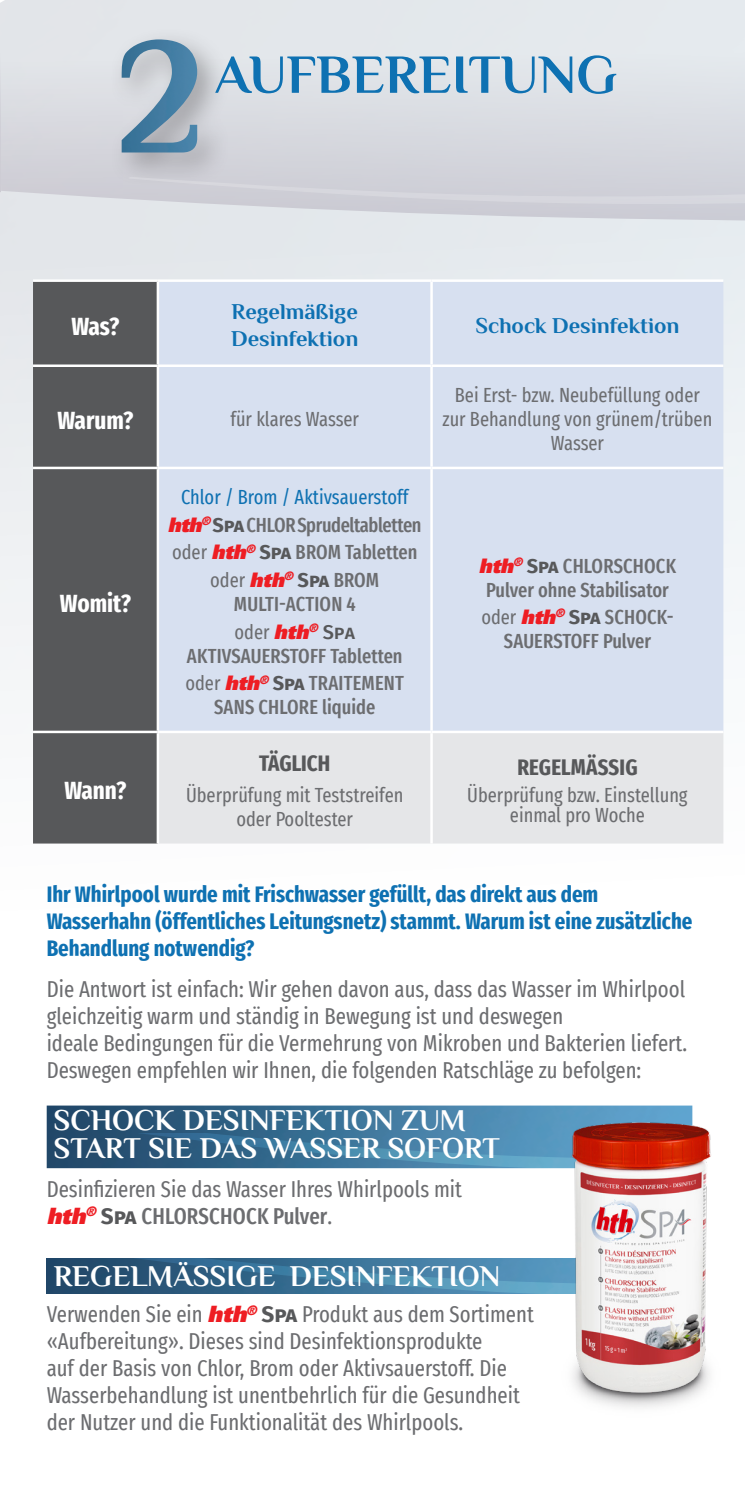
<style>
.page{position:relative;width:745px;height:1489px;background:#fff}
.page>*{position:absolute;margin:0;border:0;box-sizing:border-box;transform-origin:0 0}
.t1{font:700 55px "Philosopher POL";color:#0e71b2}
.t2{font:700 30px/27.5px "Philosopher POL";color:#fff}
.t3{font:700 extra-condensed 25px "Fira Sans";color:#fff}
.t4{font:extra-condensed 22.5px/27px "Fira Sans";color:#6c6d70}
.t5{font:700 extra-condensed 22.5px/27px "Fira Sans";color:#0e71b2}
.t6{font:700 22.5px/27px "Philosopher POL";color:#0e71b2}
.t7{font:700 extra-condensed 22.5px "Fira Sans";color:#57585a}
.t8{font:500 extra-condensed 20px/24px "Fira Sans";color:#6c6d70;text-align:center}
.t9{font:extra-condensed 20px/24px "Fira Sans";color:#6c6d70;text-align:center}
.t10{font:500 extra-condensed 20px "Fira Sans";letter-spacing:-.02em;color:#6c6d70}
.t11{font:extra-condensed 20px "Fira Sans";color:#0e71b2}
.s1{font-family:"Univers LT Std X Black Obl";font-weight:400;font-stretch:normal;color:#ee1d23}
.s2{font-weight:700;font-stretch:normal;color:#57585a}
.s3{font-weight:400}
.s4{font-stretch:normal;color:#57585a}
.s5{font-family:"Univers LT Std X Black Obl";font-stretch:normal;color:#ee1d23}
.s6{font-weight:500}
</style>
<div class="page">
<img style="left:0;top:0;width:744px;height:1294px">
<div style="left:0;top:1220px;width:119px;height:268px;background:#fff"></div>
<img style="left:47px;top:1105px;width:645px;height:27px">
<svg style="left:47px;top:1132px;width:514px;height:36px;background:#3c7296"></svg>
<svg style="left:47px;top:1258px;width:514px;height:35px;background:#3b7195"></svg>
<div style="left:109px;top:26px;width:121px;height:160px;background:#231f20;opacity:.35"></div>
<div style="left:33px;top:282px;width:123px;height:561px;background:#57585a"></div>
<div style="left:159px;top:282px;width:564px;height:448px;background:#d7e0f0"></div>
<div style="left:159px;top:733px;width:564px;height:110px;background:#e5e6e8"></div>
<hr style="left:156px;top:733px;width:3px;height:110px;background:#fff">
<hr style="left:33px;top:279px;width:125px;height:3px;background:#fff">
<hr style="left:158px;top:279px;width:273px;height:3px;background:#fff">
<hr style="left:156px;top:282px;width:3px;height:82px;background:#fff">
<hr style="left:431px;top:279px;width:292px;height:3px;background:#fff">
<hr style="left:430px;top:282px;width:2px;height:82px;background:#fff">
<hr style="left:33px;top:364px;width:125px;height:3px;background:#fff">
<hr style="left:158px;top:364px;width:273px;height:3px;background:#fff">
<hr style="left:156px;top:367px;width:3px;height:99px;background:#fff">
<hr style="left:431px;top:364px;width:292px;height:3px;background:#fff">
<hr style="left:430px;top:367px;width:2px;height:99px;background:#fff">
<hr style="left:33px;top:466px;width:125px;height:3px;background:#fff">
<hr style="left:158px;top:466px;width:273px;height:3px;background:#fff">
<hr style="left:156px;top:469px;width:3px;height:261px;background:#fff">
<hr style="left:431px;top:466px;width:292px;height:3px;background:#fff">
<hr style="left:430px;top:469px;width:2px;height:261px;background:#fff">
<hr style="left:33px;top:730px;width:125px;height:3px;background:#fff">
<hr style="left:158px;top:730px;width:273px;height:3px;background:#fff">
<hr style="left:431px;top:730px;width:292px;height:3px;background:#fff">
<hr style="left:430px;top:733px;width:2px;height:110px;background:#fff">
<img style="left:561px;top:1122px;width:157px;height:286px">
<img style="left:718px;top:884px;width:26px;height:410px">
<svg style="left:123px;top:8px;width:621px;height:212px;background:#d4d9df"></svg>
<p class="t3" style="left:71px;top:305px;width:50px">Was?</p>
<p class="t1" style="left:214px;top:45px;width:403px">AUFBEREITUNG</p>
<p class="t6" style="left:231px;top:299px;width:129px">Regelmäßige<br>Desinfektion</p>
<p class="t6" style="left:475px;top:312px;width:205px">Schock Desinfektion</p>
<p class="t3" style="left:57px;top:399px;width:77px">Warum?</p>
<p class="t9" style="left:230px;top:406px;width:130px">für klares Wasser</p>
<p class="t3" style="left:60px;top:582px;width:73px">Womit?</p>
<p class="t3" style="left:64px;top:770px;width:64px">Wann?</p>
<p class="t11" style="left:181px;top:482px;width:229px">Chlor / Brom / Aktivsauerstoff</p>
<p class="t10" style="left:168px;top:509px;width:255px"><span class="s1">hth</span><sup>®</sup> <span class="s2">Spa</span>CHLOR Sprudeltabletten</p>
<p class="t8" style="left:172px;top:539px;width:247px"><span class="s3">oder</span> <span class="s1">hth</span><sup>®</sup> <span class="s2">Spa</span> BROM Tabletten</p>
<p class="t8" style="left:210px;top:567px;width:170px"><span class="s3">oder</span> <span class="s1">hth</span><sup>®</sup> <span class="s2">Spa</span> BROM<br>MULTI-ACTION 4</p>
<p class="t8" style="left:187px;top:618px;width:217px"><span class="s3">oder</span> <span class="s1">hth</span><sup>®</sup> <span class="s4">Spa<br></span>AKTIVSAUERSTOFF Tabletten</p>
<p class="t8" style="left:185px;top:670px;width:220px"><span class="s3">oder</span> <span class="s1">hth</span><sup>®</sup> <span class="s2">Spa</span> TRAITEMENT<br>SANS CHLORE liquide</p>
<p class="t7" style="left:259px;top:744px;width:72px">TÄGLICH</p>
<p class="t9" style="left:186px;top:782px;width:219px">Überprüfung mit Teststreifen oder Pooltester</p>
<p class="t9" style="left:442px;top:382px;width:271px">Bei Erst- bzw. Neubefüllung oder zur Behandlung von grünem/trüben<br>Wasser</p>
<p class="t8" style="left:478px;top:552px;width:199px"><span class="s1">hth</span><sup>®</sup> <span class="s2">Spa</span> CHLORSCHOCK<br>Pulver ohne Stabilisator</p>
<p class="t8" style="left:481px;top:604px;width:194px"><span class="s3">oder</span> <span class="s1">hth</span><sup>®</sup> <span class="s2">Spa</span> SCHOCK-<br>SAUERSTOFF Pulver</p>
<p class="t7" style="left:517px;top:748px;width:122px">REGELMÄSSIG</p>
<p class="t9" style="left:467px;top:784px;width:222px;line-height:20px">Überprüfung bzw. Einstellung einmal pro Woche</p>
<p class="t5" style="left:47px;top:879px;width:646px">Ihr Whirlpool wurde mit Frischwasser gefüllt, das direkt aus dem<br>Wasserhahn (öffentliches Leitungsnetz) stammt. Warum ist eine zusätzliche<br>Behandlung notwendig?</p>
<p class="t4" style="left:47px;top:975px;width:641px">Die Antwort ist einfach: Wir gehen davon aus, dass das Wasser im Whirlpool gleichzeitig warm und ständig in Bewegung ist und deswegen<br>ideale Bedingungen für die Vermehrung von Mikroben und Bakterien liefert.<br>Deswegen empfehlen wir Ihnen, die folgenden Ratschläge zu befolgen:</p>
<p class="t2" style="left:53px;top:1106px;width:447px">SCHOCK DESINFEKTION ZUM<br>START SIE DAS WASSER SOFORT</p>
<p class="t4" style="left:47px;top:1174px;width:416px">Desinfizieren Sie das Wasser Ihres Whirlpools mit <span class="s5">hth</span><sup>®</sup> <span class="s2">Spa</span> <span class="s6">CHLORSCHOCK Pulver</span>.</p>
<p class="t2" style="left:54px;top:1261px;width:448px">REGELMÄSSIGE DESINFEKTION</p>
<p class="t4" style="left:47px;top:1299px;width:488px">Verwenden Sie ein <span class="s5">hth</span><sup>®</sup> <span class="s2">Spa</span> Produkt aus dem Sortiment «Aufbereitung». Dieses sind Desinfektionsprodukte<br>auf der Basis von Chlor, Brom oder Aktivsauerstoff. Die Wasserbehandlung ist unentbehrlich für die Gesundheit der Nutzer und die Funktionalität des Whirlpools.</p>
</div>
